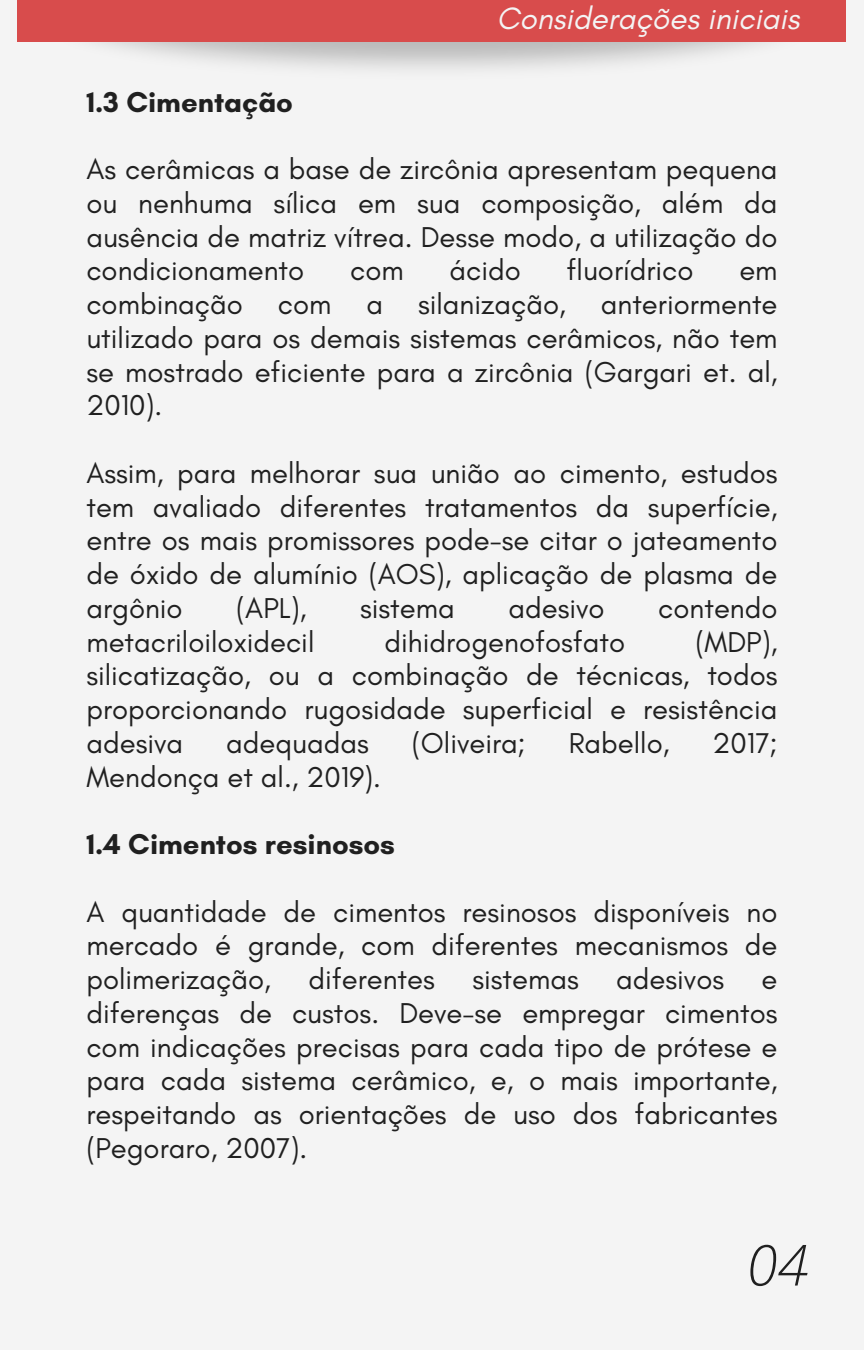
<style>
.page{position:relative;width:864px;height:1350px;background:#f4f4f4}
.page>*{position:absolute;margin:0;border:0;box-sizing:border-box;transform-origin:0 0}
.t1{font:italic 300 56.25px "Open Sans";color:#202020}
.t2{font:italic 31.5px "Glacial Indifference";color:#f4f4f4}
.t3{font:29.25px/33.8px "Glacial Indifference";color:#202020;text-align:justify}
.t4{font:700 29.25px "Glacial Indifference";color:#202020}
</style>
<div class="page">
<img style="left:17px;top:0;width:829px;height:69px">
<div style="left:18px;top:0;width:828px;height:41px;background:#d84c4c"></div>
<p class="t2" style="left:497px;top:-1px;width:304px">Considerações iniciais</p>
<p class="t4" style="left:86px;top:84px;width:208px">1.3 Cimentação</p>
<p class="t3" style="left:86px;top:152px;width:693px">As cerâmicas a base de zircônia apresentam pequena ou nenhuma sílica em sua composição, além da ausência de matriz vítrea. Desse modo, a utilização do condicionamento</p>
<p class="t3" style="left:350px;top:253px;width:55px">com</p>
<p class="t3" style="left:450px;top:253px;width:73px">ácido</p>
<p class="t3" style="left:567px;top:253px;width:128px">fluorídrico</p>
<p class="t3" style="left:86px;top:253px;width:693px;text-indent:653px">em combinação com a silanização, anteriormente utilizado para os demais sistemas cerâmicos, não tem se mostrado eficiente para a zircônia (Gargari et. al, 2010).</p>
<p class="t3" style="left:86px;top:456px;width:693px">Assim, para melhorar sua união ao cimento, estudos tem avaliado diferentes tratamentos da superfície, entre os mais promissores pode-se citar o jateamento de óxido de alumínio (AOS), aplicação de plasma de argônio</p>
<p class="t3" style="left:236px;top:591px;width:72px">(APL),</p>
<p class="t3" style="left:360px;top:591px;width:96px">sistema</p>
<p class="t3" style="left:508px;top:591px;width:98px">adesivo</p>
<p class="t3" style="left:658px;top:591px;width:121px">contendo</p>
<p class="t3" style="left:86px;top:625px;width:230px">metacriloiloxidecil</p>
<p class="t3" style="left:385px;top:625px;width:242px">dihidrogenofosfato</p>
<p class="t3" style="left:86px;top:625px;width:693px;text-indent:609px">(MDP), silicatização, ou a combinação de técnicas, todos proporcionando rugosidade superficial e resistência adesiva</p>
<p class="t3" style="left:226px;top:726px;width:144px">adequadas</p>
<p class="t3" style="left:412px;top:726px;width:115px">(Oliveira;</p>
<p class="t3" style="left:569px;top:726px;width:102px">Rabello,</p>
<p class="t3" style="left:713px;top:726px;width:66px">2017;</p>
<p class="t3" style="left:86px;top:760px;width:296px">Mendonça et al., 2019).</p>
<p class="t4" style="left:86px;top:826px;width:310px">1.4 Cimentos resinosos</p>
<p class="t3" style="left:86px;top:895px;width:693px">A quantidade de cimentos resinosos disponíveis no mercado é grande, com diferentes mecanismos de polimerização,</p>
<p class="t3" style="left:308px;top:962px;width:128px">diferentes</p>
<p class="t3" style="left:472px;top:962px;width:108px">sistemas</p>
<p class="t3" style="left:616px;top:962px;width:109px">adesivos</p>
<p class="t3" style="left:86px;top:962px;width:693px;text-indent:675px">e diferenças de custos. Deve-se empregar cimentos com indicações precisas para cada tipo de prótese e para cada sistema cerâmico, e, o mais importante, respeitando as orientações de uso dos fabricantes (Pegoraro, 2007).</p>
<p class="t1" style="left:747px;top:1225px;width:63px">04</p>
</div>
